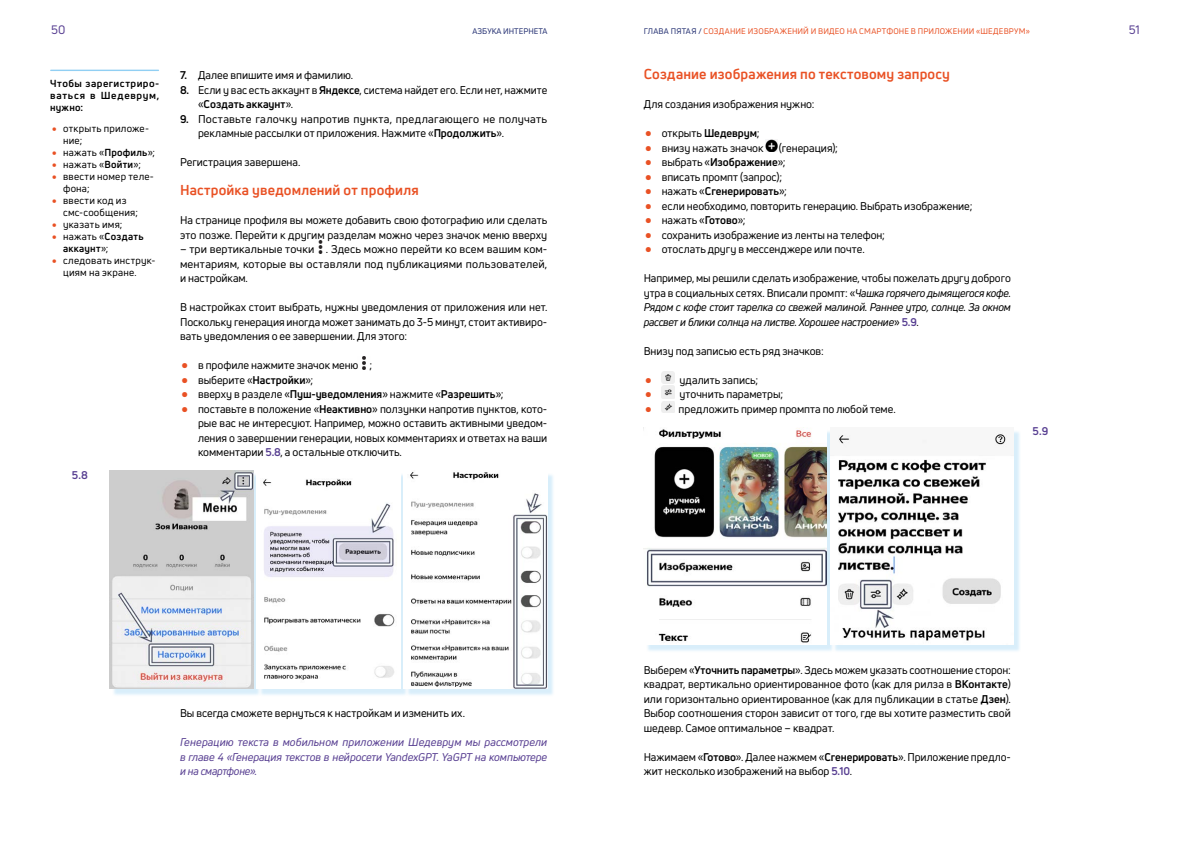
<style>
.page{position:relative;width:1191px;height:842px;background:#fff}
.page>*{position:absolute;margin:0;border:0;box-sizing:border-box;transform-origin:0 0}
.t1{font:26px "Uni Neue";color:#e95124}
.t2{font:14px "Uni Neue Trial Bold";letter-spacing:.01em;color:#e95124}
.t3{font:12px "Uni Neue";color:#573e91}
.t4{font:11px/14.5px "Uni Neue";color:#000}
.t5{font:italic 11px/14.5px "Uni Neue";letter-spacing:-.02em;color:#000;text-align:justify}
.t6{font:italic 11px/14.5px "Uni Neue";letter-spacing:-.015em;color:#573e91;text-align:justify}
.t7{font:700 11px "Uni Neue";letter-spacing:-.005em;color:#000}
.t8{font:700 11px "Uni Neue";color:#573e91}
.t9{font:10px/12px "Uni Neue";letter-spacing:.025em;color:#000}
.t10{font:700 10px/12px "Uni Neue";letter-spacing:.045em;color:#000;text-align:justify}
.t11{font:700 10px/12px "Uni Neue";letter-spacing:.02em;color:#000}
.t12{font:8px "Uni Neue";letter-spacing:.02em;color:#e95124}
.t13{font:8px "Uni Neue";color:#243072}
.s1{color:#243072}
.s2{font-size:18px;color:#e95124}
.s3{font-weight:700}
.s4{font-weight:400;font-size:18px;color:#e95124}
.s5{font-weight:400}
.s6{font-size:26px;color:#e95124}
.s7{font-weight:700;color:#573e91}
.s8{font-weight:400;font-size:26px;color:#e95124}
.s9{font-style:normal}
.s10{font-weight:700;font-style:normal;color:#573e91}
</style>
<div class="page">
<svg style="left:318px;top:241px;width:5px;height:12px"></svg>
<svg style="left:362px;top:357px;width:4px;height:12px"></svg>
<div style="left:112px;top:473px;width:149px;height:223px;background:#91cff3;opacity:.35"></div>
<img style="left:110px;top:471px;width:143px;height:217px">
<div style="left:259px;top:473px;width:149px;height:223px;background:#91cff3;opacity:.35"></div>
<img style="left:257px;top:473px;width:143px;height:215px">
<div style="left:406px;top:473px;width:149px;height:223px;background:#91cff3;opacity:.35"></div>
<img style="left:404px;top:472px;width:143px;height:216px">
<svg style="left:765px;top:139px;width:12px;height:13px"></svg>
<hr style="left:51px;top:70px;width:107px;height:1px;background:#91cff3">
<svg style="left:662px;top:371px;width:12px;height:42px"></svg>
<div style="left:646px;top:430px;width:188px;height:223px;background:#91cff3;opacity:.35"></div>
<img style="left:643px;top:427px;width:183px;height:218px">
<div style="left:833px;top:430px;width:188px;height:223px;background:#91cff3;opacity:.35"></div>
<img style="left:831px;top:430px;width:182px;height:215px">
<p class="t3" style="left:51px;top:22px;width:16px">50</p>
<p class="t13" style="left:472px;top:26px;width:76px">АЗБУКА ИНТЕРНЕТА</p>
<p class="t12" style="left:643px;top:26px;width:388px"><span class="s1">ГЛАВА ПЯТАЯ /</span> СОЗДАНИЕ ИЗОБРАЖЕНИЙ И ВИДЕО НА СМАРТФОНЕ В ПРИЛОЖЕНИИ «ШЕДЕВРУМ»</p>
<p class="t3" style="left:1128px;top:22px;width:13px">51</p>
<p class="t10" style="left:50px;top:78px;width:111px">Чтобы зарегистриро&shy;ваться в Шедеврум, нужно:</p>
<p class="t9" style="left:63px;top:122px;width:87px;text-indent:-12px"><span class="s2">•</span> открыть приложе&shy;ние;</p>
<p class="t9" style="left:51px;top:146px;width:106px"><span class="s2">•</span> нажать «<span class="s3">Профиль</span>»;</p>
<p class="t9" style="left:51px;top:158px;width:91px"><span class="s2">•</span> нажать «<span class="s3">Войти</span>»;</p>
<p class="t9" style="left:63px;top:170px;width:92px;text-indent:-12px"><span class="s2">•</span> ввести номер теле&shy;фона;</p>
<p class="t9" style="left:63px;top:194px;width:76px;text-indent:-12px"><span class="s2">•</span> ввести код из смс-сообщения;</p>
<p class="t9" style="left:51px;top:218px;width:73px"><span class="s2">•</span> указать имя;</p>
<p class="t11" style="left:63px;top:230px;width:82px;text-indent:-12px"><span class="s4">•</span> <span class="s5">нажать «</span>Создать аккаунт<span class="s5">»;</span></p>
<p class="t9" style="left:63px;top:254px;width:94px;text-indent:-12px"><span class="s2">•</span> следовать инструк&shy;циям на экране.</p>
<p class="t8" style="left:72px;top:468px;width:17px">5.8</p>
<p class="t4" style="left:180px;top:68px;width:174px"><span class="s3">7.</span> Далее впишите имя и фамилию.</p>
<p class="t4" style="left:198px;top:82px;width:351px;text-indent:-18px"><span class="s3">8.</span> Если у вас есть аккаунт в <span class="s3">Яндексе</span>, система найдет его. Если нет, нажмите «<span class="s3">Создать аккаунт</span>».</p>
<p class="t4" style="left:198px;top:111px;width:351px;text-indent:-18px"><span class="s3">9.</span> Поставьте галочку напротив пункта, предлагающего не получать рекламные рассылки от приложения. Нажмите «<span class="s3">Продолжить</span>».</p>
<p class="t4" style="left:180px;top:155px;width:122px">Регистрация завершена.</p>
<p class="t2" style="left:180px;top:182px;width:240px">Настройка уведомлений от профиля</p>
<p class="t4" style="left:180px;top:213px;width:369px">На странице профиля вы можете добавить свою фотографию или сделать это позже. Перейти к другим разделам можно через значок меню вверху</p>
<p class="t4" style="left:180px;top:242px;width:369px;text-align:justify">– три вертикальные точки . Здесь можно перейти ко всем вашим ком&shy;ментариям, которые вы оставляли под публикациями пользователей, и настройкам.</p>
<p class="t4" style="left:180px;top:300px;width:369px;text-align:justify">В настройках стоит выбрать, нужны уведомления от приложения или нет.<br>Поскольку генерация иногда может занимать до 3-5 минут, стоит активиро&shy;вать уведомления о ее завершении. Для этого:</p>
<p class="t4" style="left:180px;top:358px;width:194px"><span class="s6">•</span> в профиле нажмите значок меню ;</p>
<p class="t4" style="left:180px;top:372px;width:135px"><span class="s6">•</span> выберите «<span class="s3">Настройки</span>»;</p>
<p class="t4" style="left:180px;top:387px;width:325px"><span class="s6">•</span> вверху в разделе «<span class="s3">Пуш-уведомления</span>» нажмите «<span class="s3">Разрешить</span>»;</p>
<p class="t4" style="left:198px;top:401px;width:351px;text-align:justify;text-indent:-18px"><span class="s6">•</span> поставьте в положение «<span class="s3">Неактивно</span>» ползунки напротив пунктов, кото&shy;рые вас не интересуют. Например, можно оставить активными уведом&shy;ления о завершении генерации, новых комментариях и ответах на ваши комментарии <span class="s7">5.8</span>, а остальные отключить.</p>
<p class="t4" style="left:180px;top:706px;width:286px">Вы всегда сможете вернуться к настройкам и изменить их.</p>
<p class="t6" style="left:180px;top:735px;width:369px">Генерацию текста в мобильном приложении Шедеврум мы рассмотрели в главе 4 «Генерация текстов в нейросети YandexGPT. YaGPT на компьютере и на смартфоне».</p>
<p class="t2" style="left:643px;top:66px;width:308px">Создание изображения по текстовому запросу</p>
<p class="t4" style="left:643px;top:97px;width:172px">Для создания изображения нужно:</p>
<p class="t4" style="left:643px;top:126px;width:117px"><span class="s6">•</span> открыть <span class="s3">Шедеврум</span>;</p>
<p class="t4" style="left:643px;top:140px;width:121px"><span class="s6">•</span> внизу нажать значок</p>
<p class="t4" style="left:779px;top:140px;width:61px">(генерация);</p>
<p class="t7" style="left:643px;top:155px;width:143px"><span class="s8">•</span> <span class="s5">выбрать «</span>Изображение<span class="s5">»;</span></p>
<p class="t4" style="left:643px;top:169px;width:140px"><span class="s6">•</span> вписать промпт (запрос);</p>
<p class="t7" style="left:643px;top:184px;width:145px"><span class="s8">•</span> <span class="s5">нажать «</span>Сгенерировать<span class="s5">»;</span></p>
<p class="t4" style="left:643px;top:198px;width:330px"><span class="s6">•</span> если необходимо, повторить генерацию. Выбрать изображение;</p>
<p class="t4" style="left:643px;top:213px;width:103px"><span class="s6">•</span> нажать «<span class="s3">Готово</span>»;</p>
<p class="t4" style="left:643px;top:227px;width:243px"><span class="s6">•</span> сохранить изображение из ленты на телефон;</p>
<p class="t4" style="left:643px;top:242px;width:222px"><span class="s6">•</span> отослать другу в мессенджере или почте.</p>
<p class="t5" style="left:643px;top:271px;width:369px"><span class="s9">Например, мы решили сделать изображение, чтобы пожелать другу доброго утра в социальных сетях. Вписали промпт: «</span>Чашка горячего дымящегося кофе.<br>Рядом с кофе стоит тарелка со свежей малиной. Раннее утро, солнце. За окном рассвет и блики солнца на листве. Хорошее настроение<span class="s9">»</span> <span class="s10">5.9</span><span class="s9">.</span></p>
<p class="t4" style="left:643px;top:343px;width:182px">Внизу под записью есть ряд значков:</p>
<h1 class="t1" style="left:643px;top:363px;width:11px">•</h1>
<p class="t4" style="left:679px;top:372px;width:80px">удалить запись;</p>
<h1 class="t1" style="left:643px;top:378px;width:11px">•</h1>
<p class="t4" style="left:679px;top:387px;width:105px">уточнить параметры;</p>
<p class="t4" style="left:643px;top:401px;width:253px"><span class="s6">•</span> предложить пример промпта по любой теме.</p>
<p class="t8" style="left:1032px;top:424px;width:17px">5.9</p>
<p class="t4" style="left:643px;top:662px;width:369px;text-align:justify">Выберем «<span class="s3">Уточнить параметры</span>». Здесь можем указать соотношение сторон: квадрат, вертикально ориентированное фото (как для рилза в <span class="s3">ВКонтакте</span>) или горизонтально ориентированное (как для публикации в статье <span class="s3">Дзен</span>).<br>Выбор соотношения сторон зависит от того, где вы хотите разместить свой шедевр. Самое оптимальное – квадрат.</p>
<p class="t4" style="left:643px;top:749px;width:369px">Нажимаем «<span class="s3">Готово</span>». Далее нажмем «<span class="s3">Сгенерировать</span>». Приложение предло&shy;жит несколько изображений на выбор <span class="s7">5.10</span>.</p>
</div>
